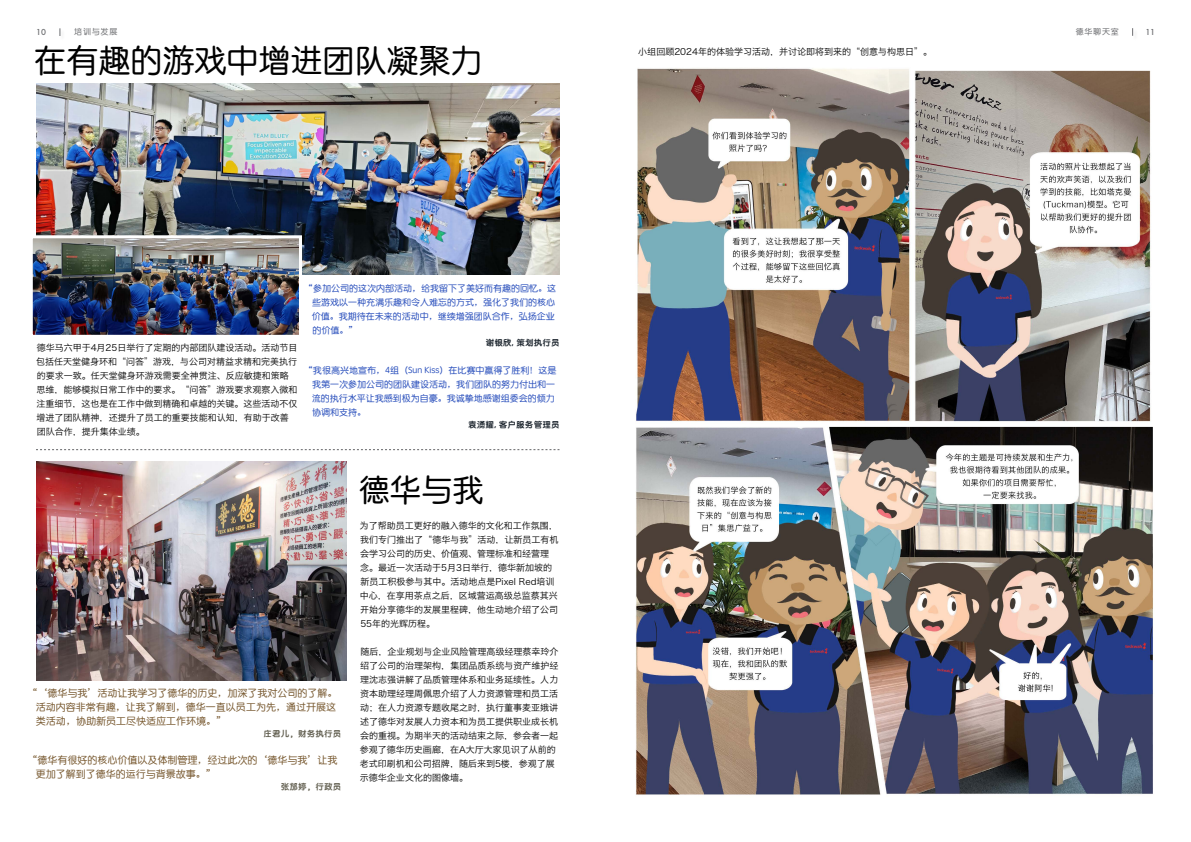
<style>
.page{position:relative;width:1191px;height:842px;background:#fff}
.page>*{position:absolute;margin:0;border:0;box-sizing:border-box;transform-origin:0 0}
.t1{font:32px "ST Yuanti SC Regular";color:#000}
.t2{font:31px "ST Yuanti SC Regular";color:#000}
.t3{font:10px/14px "ST Yuanti SC Regular";color:#785930}
.t4{font:9px/14px "Hiragino Sans GB W3";color:#000}
.t5{font:9px/14px "ST Yuanti SC Regular";color:#294fbc}
.t6{font:8px "ST Yuanti SC Bold";letter-spacing:.08em;color:#19222b}
.t7{font:8px "ST Yuanti SC Bold";letter-spacing:.08em;color:#605d4e}
.t8{font:8px "ST Yuanti SC Regular";letter-spacing:.1em;color:#6d6e71}
.t9{font:500 8px "Futura";color:#6d6e71}
</style>
<div class="page">
<img style="left:36px;top:83px;width:523px;height:191px">
<svg style="left:36px;top:449px;width:523px;height:1px"></svg>
<img style="left:36px;top:461px;width:311px;height:219px">
<img style="left:34px;top:239px;width:264px;height:95px">
<div style="left:30px;top:235px;width:272px;height:103px;border:3px solid #fff"></div>
<div style="left:59px;top:28px;width:7px;height:13px;background:#000;opacity:.11"></div>
<img style="left:636px;top:68px;width:518px;height:727px">
<div style="left:1131px;top:28px;width:7px;height:13px;background:#000;opacity:.11"></div>
<p class="t9" style="left:36px;top:26px;width:12px">10</p>
<p class="t8" style="left:74px;top:27px;width:45px">培训与发展</p>
<h1 class="t1" style="left:34px;top:41px;width:449px">在有趣的游戏中增进团队凝聚力</h1>
<p class="t4" style="left:638px;top:45px;width:295px">小组回顾2024年的体验学习活动，并讨论即将到来的“创意与构思日”。</p>
<p class="t4" style="left:36px;top:341px;width:263px">德华马六甲于4月25日举行了定期的内部团队建设活动。活动节目包括任天堂健身环和“问答”游戏，与公司对精益求精和完美执行的要求一致。任天堂健身环游戏需要全神贯注、反应敏捷和策略思维，能够模拟日常工作中的要求。“问答”游戏要求观察入微和注重细节，这也是在工作中做到精确和卓越的关键。这些活动不仅增进了团队精神，还提升了员工的重要技能和认知，有助于改善团队合作，提升集体业绩。</p>
<p class="t5" style="left:312px;top:280px;width:246px;text-indent:-8px">“参加公司的这次内部活动，给我留下了美好而有趣的回忆。这些游戏以一种充满乐趣和令人难忘的方式，强化了我们的核心价值。我期待在未来的活动中，继续增强团队合作，弘扬企业的价值。”</p>
<p class="t6" style="left:486px;top:336px;width:75px">谢银欣, 策划执行员</p>
<p class="t5" style="left:312px;top:363px;width:246px;text-indent:-8px">“我很高兴地宣布，4组（Sun Kiss）在比赛中赢得了胜利！这是我第一次参加公司的团队建设活动，我们团队的努力付出和一流的执行水平让我感到极为自豪。我诚挚地感谢组委会的倾力协调和支持。</p>
<p class="t6" style="left:468px;top:418px;width:92px">袁湧耀, 客户服务管理员</p>
<p class="t3" style="left:36px;top:686px;width:303px;text-indent:-8px">“‘德华与我’活动让我学习了德华的历史，加深了我对公司的了解。活动内容非常有趣，让我了解到，德华一直以员工为先，通过开展这类活动，协助新员工尽快适应工作环境。”</p>
<p class="t7" style="left:264px;top:728px;width:79px">庄君儿，财务执行员</p>
<p class="t3" style="left:36px;top:752px;width:303px;text-indent:-8px">“德华有很好的核心价值以及体制管理，经过此次的‘德华与我’让我更加了解到了德华的运行与背景故事。”</p>
<p class="t7" style="left:281px;top:780px;width:61px">张邡婷，行政员</p>
<h2 class="t2" style="left:359px;top:471px;width:125px">德华与我</h2>
<p class="t4" style="left:360px;top:519px;width:200px">为了帮助员工更好的融入德华的文化和工作氛围，我们专门推出了“德华与我”活动，让新员工有机会学习公司的历史、价值观、管理标准和经营理念。最近一次活动于5月3日举行，德华新加坡的新员工积极参与其中。活动地点是Pixel Red培训中心，在享用茶点之后，区域营运高级总监蔡其兴开始分享德华的发展里程碑，他生动地介绍了公司<br>55年的光辉历程。</p>
<p class="t4" style="left:360px;top:645px;width:200px">随后，企业规划与企业风险管理高级经理蔡幸玲介绍了公司的治理架构，集团品质系统与资产维护经理沈志强讲解了品质管理体系和业务延续性。人力资本助理经理周佩思介绍了人力资源管理和员工活动；在人力资源专题收尾之时，执行董事麦亚娥讲述了德华对发展人力资本和为员工提供职业成长机会的重视。为期半天的活动结束之际，参会者一起参观了德华历史画廊，在A大厅大家见识了从前的老式印刷机和公司招牌，随后来到5楼，参观了展示德华企业文化的图像墙。</p>
<p class="t8" style="left:1075px;top:27px;width:45px">德华聊天室</p>
<p class="t9" style="left:1145px;top:26px;width:11px">11</p>
</div>
